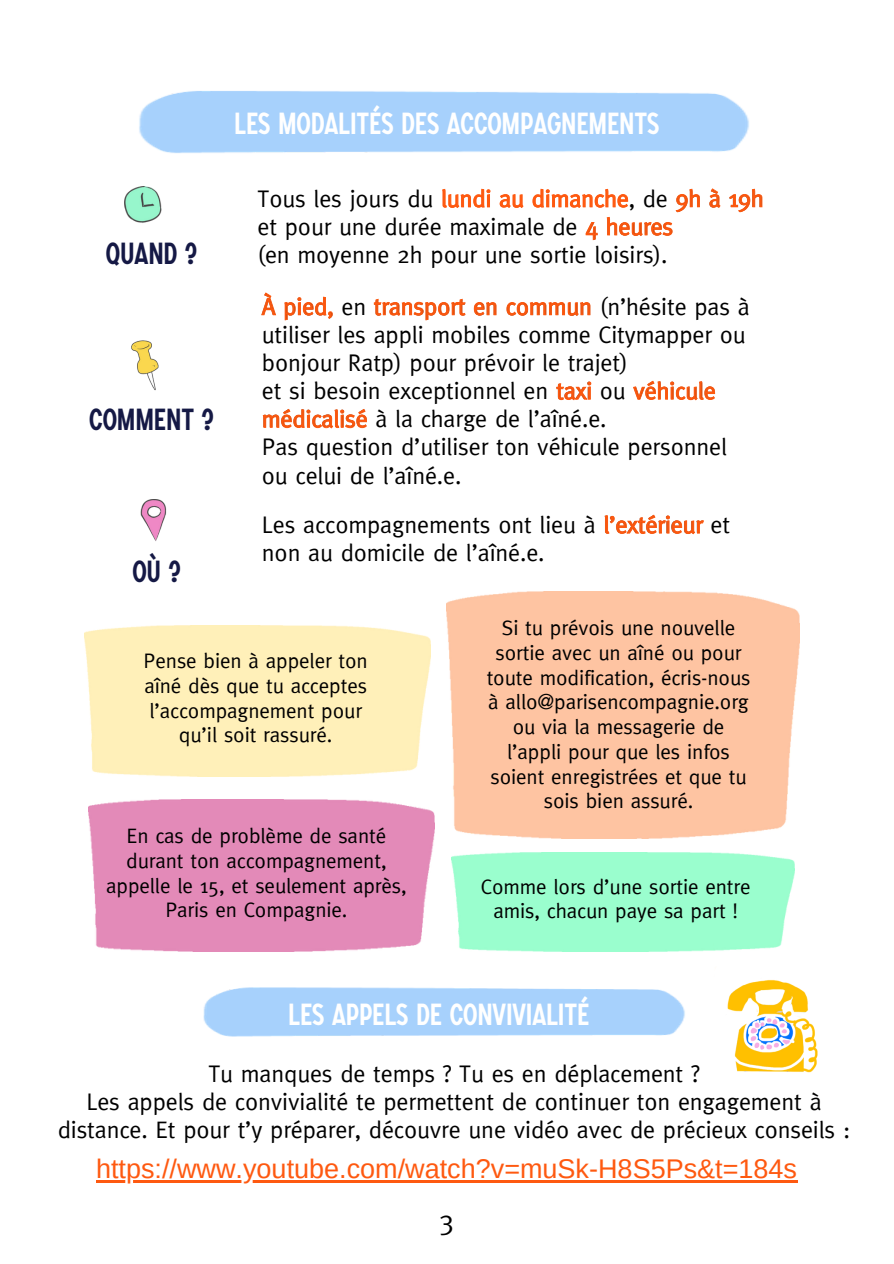
<style>
.page{position:relative;width:894px;height:1264px;background:#fff}
.page>*{position:absolute;margin:0;border:0;box-sizing:border-box;transform-origin:0 0}
.t1{font:500 30px "SONGER Condensed";letter-spacing:-.005em;color:#fff}
.t2{font:500 30px "SONGER Condensed";letter-spacing:-.005em;color:#151945}
.t3{font:28.05px "Meta";color:#000}
.t4{font:27px "Arimo";color:#fe5910}
.t5{font:24px/28.2px "Meta";letter-spacing:-.005em;color:#000}
.t6{font:21px/24.8px "Meta";letter-spacing:-.005em;color:#000;text-align:center}
.s1{color:rgb(0 0 0/0)}
</style>
<div class="page">
<img style="left:139px;top:91px;width:610px;height:62px">
<img style="left:125px;top:186px;width:37px;height:37px">
<img style="left:131px;top:340px;width:28px;height:51px">
<img style="left:140px;top:499px;width:26px;height:42px">
<img style="left:203px;top:987px;width:465px;height:50px">
<div style="left:451px;top:852px;width:343px;height:99px;background:#9afece"></div>
<div style="left:446px;top:591px;width:353px;height:247px;background:#fec4a2"></div>
<div style="left:88px;top:799px;width:346px;height:152px;background:#e38ab8"></div>
<div style="left:85px;top:625px;width:345px;height:151px;background:#fff0b9"></div>
<svg style="left:442px;top:188px;width:320px;height:53px"></svg>
<svg style="left:373px;top:298px;width:217px;height:23px"></svg>
<svg style="left:261px;top:292px;width:72px;height:29px"></svg>
<svg style="left:556px;top:381px;width:35px;height:20px"></svg>
<svg style="left:633px;top:380px;width:82px;height:21px"></svg>
<svg style="left:262px;top:409px;width:105px;height:20px"></svg>
<hr style="left:96px;top:1180px;width:701px;height:2px;background:#fe5910">
<svg style="left:604px;top:514px;width:100px;height:20px"></svg>
<img style="left:668px;top:905px;width:150px;height:168px">
<h3 class="t2" style="left:106px;top:235px;width:92px">QUAND ?</h3>
<h3 class="t2" style="left:89px;top:400px;width:126px">COMMENT ?</h3>
<p class="t2" style="left:132px;top:552px;width:50px">OÙ ?</p>
<h3 class="t1" style="left:234px;top:104px;width:427px">LES MODALITÉS DES ACCOMPAGNEMENTS</h3>
<p class="t5" style="left:257px;top:186px;width:507px">Tous les jours du <span class="s1">lundi au dimanche</span>, de <span class="s1">9h à 19h </span>et pour une durée maximale de <span class="s1">4 heures<br></span>(en moyenne 2h pour une sortie loisirs).</p>
<h1 class="t5" style="left:262px;top:294px;width:489px"><span class="s1">À pied,</span> en <span class="s1">transport en commun</span> (n’hésite pas à utiliser les appli mobiles comme Citymapper ou bonjour Ratp) pour prévoir le trajet)<br>et si besoin exceptionnel en <span class="s1">taxi</span> ou <span class="s1">véhicule médicalisé</span> à la charge de l’aîné.e.<br>Pas question d’utiliser ton véhicule personnel ou celui de l’aîné.e.</h1>
<p class="t5" style="left:262px;top:512px;width:469px">Les accompagnements ont lieu à <span class="s1">l’extérieur</span> et non au domicile de l’aîné.e.</p>
<p class="t6" style="left:144px;top:649px;width:225px;text-align:justify">Pense bien à appeler ton aîné dès que tu acceptes l’accompagnement pour</p>
<p class="t6" style="left:179px;top:723px;width:155px">qu’il soit rassuré.</p>
<p class="t6" style="left:106px;top:824px;width:302px">En cas de problème de santé durant ton accompagnement, appelle le 15, et seulement après,<br>Paris en Compagnie.</p>
<p class="t6" style="left:486px;top:616px;width:265px">Si tu prévois une nouvelle sortie avec un aîné ou pour toute modification, écris-nous à allo@parisencompagnie.org ou via la messagerie de l’appli pour que les infos soient enregistrées et que tu sois bien assuré.</p>
<p class="t6" style="left:481px;top:875px;width:271px">Comme lors d’une sortie entre amis, chacun paye sa part !</p>
<p class="t1" style="left:288px;top:995px;width:302px">LES APPELS DE CONVIVIALITÉ</p>
<h1 class="t5" style="left:58px;top:1060px;width:793px;text-align:center">Tu manques de temps ? Tu es en déplacement ?<br>Les appels de convivialité te permettent de continuer ton engagement à distance. Et pour t’y préparer, découvre une vidéo avec de précieux conseils :</h1>
<h3 class="t4" style="left:96px;top:1153px;width:702px">https://www.youtube.com/watch?v=muSk-H8S5Ps&amp;t=184s</h3>
<h3 class="t3" style="left:439px;top:1208px;width:17px">3</h3>
</div>
